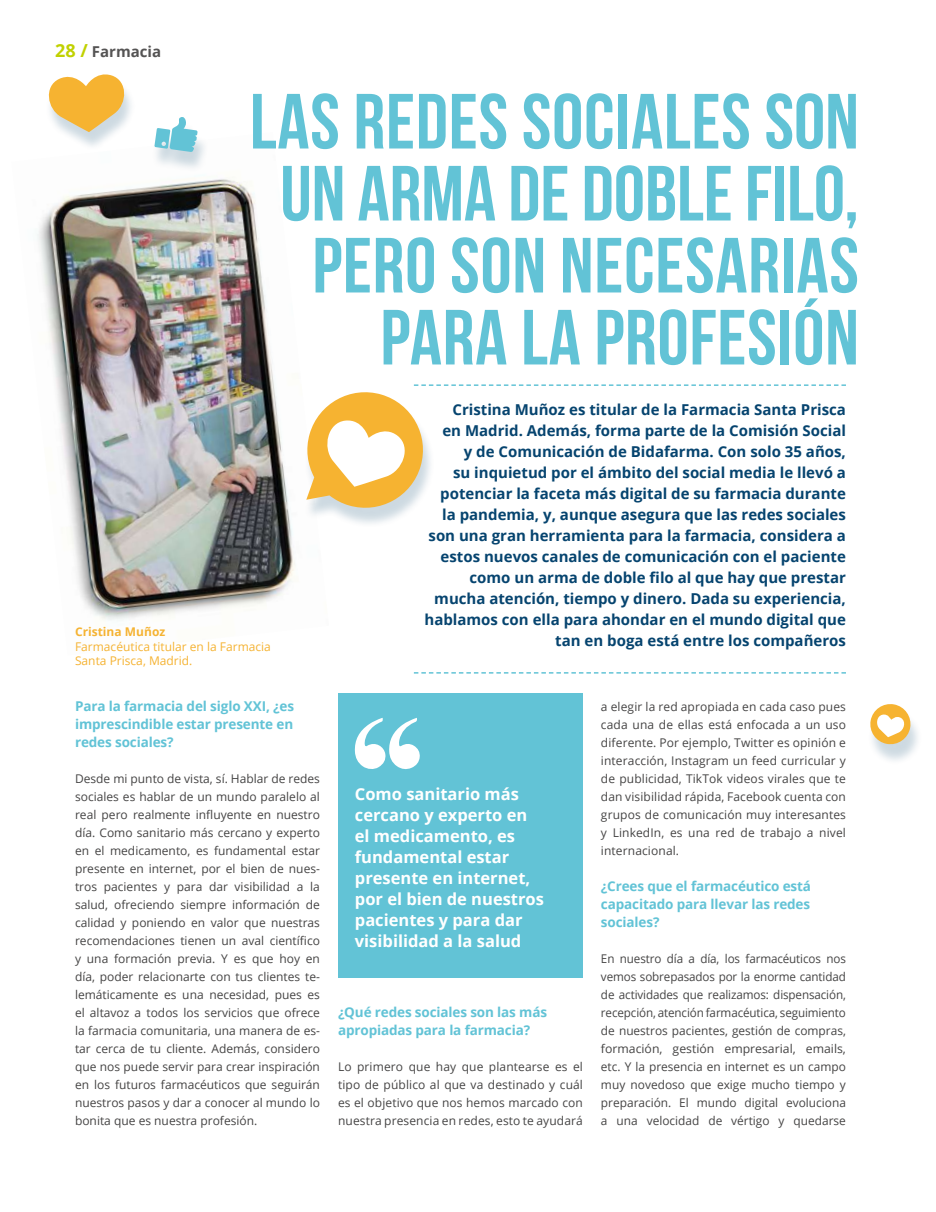
<style>
.page{position:relative;width:936px;height:1212px;background:#fff}
.page>*{position:absolute;margin:0;border:0;box-sizing:border-box;transform-origin:0 0}
.t1{font:700 78px/72px "Bebas Neue";letter-spacing:.01em;color:#62c3d6;text-align:right}
.t2{font:700 16.5px/21px "Open Sans";color:#fff}
.t3{font:700 15px/21px "Open Sans";color:#06446f;text-align:right}
.t4{font:700 15px "Open Sans";color:#555454}
.t5{font:700 13.5px/18px "Open Sans";letter-spacing:-.01em;color:#62c3d6;text-align:justify}
.t6{font:12px/18px "Open Sans";letter-spacing:.005em;color:#454444;text-align:justify}
.t7{font:12px/14.4px "Open Sans";color:#f5b333}
.t8{font:700 12px "Open Sans";color:#f5b333}
.s1{font-size:18px;color:#c1d100}
</style>
<div class="page">
<img style="left:37px;top:179px;width:258px;height:441px">
<div style="left:338px;top:693px;width:245px;height:284px;background:#62c3d6"></div>
<svg style="left:354px;top:718px;width:66px;height:52px"></svg>
<svg style="left:414px;top:672px;width:431px;height:2px"></svg>
<div style="left:303px;top:397px;width:132px;height:132px;background:#004269;opacity:.2"></div>
<svg style="left:305px;top:384px;width:540px;height:130px"></svg>
<div style="left:866px;top:709px;width:56px;height:56px;background:#004269;opacity:.2"></div>
<svg style="left:868px;top:704px;width:44px;height:42px"></svg>
<div style="left:151px;top:122px;width:58px;height:50px;background:#004269;opacity:.2"></div>
<svg style="left:154px;top:117px;width:44px;height:35px"></svg>
<div style="left:45px;top:80px;width:91px;height:72px;background:#004269;opacity:.2"></div>
<svg style="left:45px;top:74px;width:83px;height:58px"></svg>
<p class="t4" style="left:55px;top:41px;width:107px"><span class="s1">28 /</span> Farmacia</p>
<h1 class="t1" style="left:250px;top:85px;width:610px">LAS REDES SOCIALES SON<br>UN ARMA DE DOBLE FILO,<br>PERO SON NECESARIAS<br>PARA LA PROFESIÓN</h1>
<p class="t3" style="left:424px;top:399px;width:423px">Cristina Muñoz es titular de la Farmacia Santa Prisca<br>en Madrid. Además, forma parte de la Comisión Social<br>y de Comunicación de Bidafarma. Con solo 35 años,<br>su inquietud por el ámbito del social media le llevó a potenciar la faceta más digital de su farmacia durante la pandemia, y, aunque asegura que las redes sociales son una gran herramienta para la farmacia, considera a estos nuevos canales de comunicación con el paciente como un arma de doble filo al que hay que prestar mucha atención, tiempo y dinero. Dada su experiencia, hablamos con ella para ahondar en el mundo digital que tan en boga está entre los compañeros</p>
<p class="t8" style="left:75px;top:623px;width:92px">Cristina Muñoz</p>
<p class="t7" style="left:75px;top:639px;width:197px">Farmacéutica titular en la Farmacia<br>Santa Prisca, Madrid.</p>
<p class="t5" style="left:75px;top:697px;width:220px">Para la farmacia del siglo XXI, ¿es imprescindible estar presente en redes sociales?</p>
<p class="t6" style="left:75px;top:769px;width:246px">Desde mi punto de vista, sí. Hablar de redes sociales es hablar de un mundo paralelo al real pero realmente influyente en nuestro día. Como sanitario más cercano y experto en el medicamento, es fundamental estar presente en internet, por el bien de nues&shy;tros pacientes y para dar visibilidad a la salud, ofreciendo siempre información de calidad y poniendo en valor que nuestras recomendaciones tienen un aval científico y una formación previa. Y es que hoy en día, poder relacionarte con tus clientes te&shy;lemáticamente es una necesidad, pues es el altavoz a todos los servicios que ofrece la farmacia comunitaria, una manera de es&shy;tar cerca de tu cliente. Además, considero que nos puede servir para crear inspiración en los futuros farmacéuticos que seguirán nuestros pasos y dar a conocer al mundo lo bonita que es nuestra profesión.</p>
<h2 class="t2" style="left:355px;top:783px;width:191px">Como sanitario más cercano y experto en el medicamento, es fundamental estar presente en internet, por el bien de nuestros pacientes y para dar visibilidad a la salud</h2>
<p class="t5" style="left:338px;top:1003px;width:210px">¿Qué redes sociales son las más apropiadas para la farmacia?</p>
<p class="t6" style="left:338px;top:1057px;width:246px">Lo primero que hay que plantearse es el tipo de público al que va destinado y cuál es el objetivo que nos hemos marcado con nuestra presencia en redes, esto te ayudará</p>
<p class="t6" style="left:601px;top:697px;width:246px">a elegir la red apropiada en cada caso pues cada una de ellas está enfocada a un uso diferente. Por ejemplo, Twitter es opinión e interacción, Instagram un feed curricular y de publicidad, TikTok videos virales que te dan visibilidad rápida, Facebook cuenta con grupos de comunicación muy interesantes y LinkedIn, es una red de trabajo a nivel internacional.</p>
<p class="t5" style="left:601px;top:877px;width:211px">¿Crees que el farmacéutico está capacitado para llevar las redes sociales?</p>
<p class="t6" style="left:601px;top:949px;width:246px">En nuestro día a día, los farmacéuticos nos vemos sobrepasados por la enorme cantidad de actividades que realizamos: dispensación, recepción, atención farmacéutica, seguimiento de nuestros pacientes, gestión de compras, formación, gestión empresarial, emails, etc. Y la presencia en internet es un campo muy novedoso que exige mucho tiempo y preparación. El mundo digital evoluciona a una velocidad de vértigo y quedarse</p>
</div>
